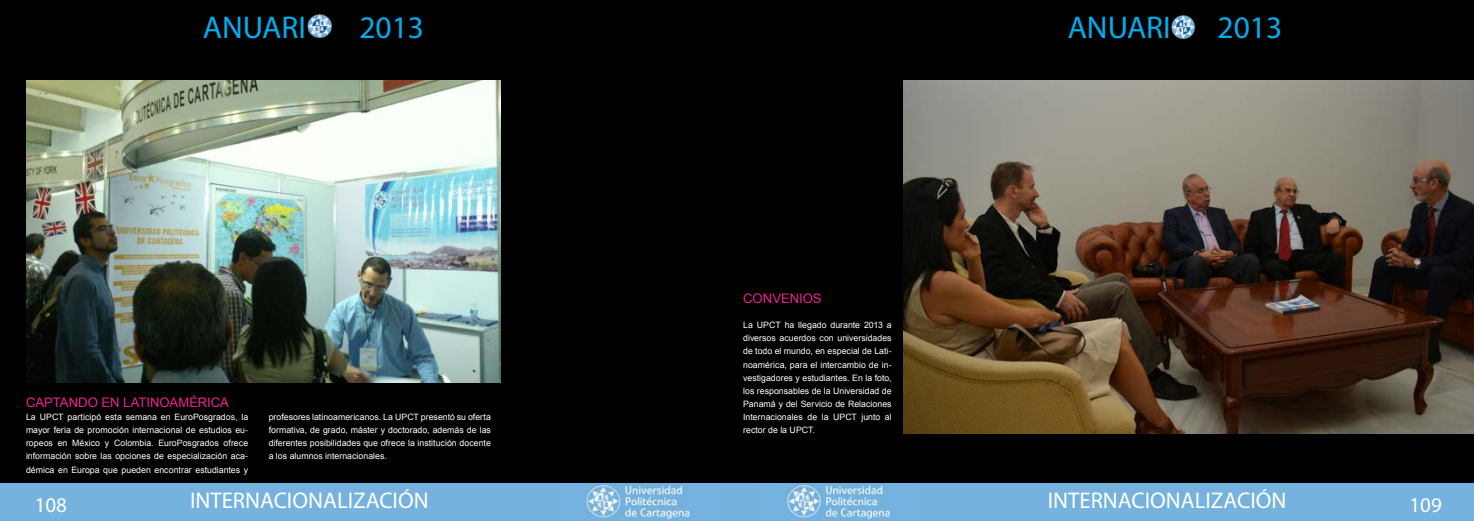
<style>
.page{position:relative;width:1474px;height:521px;background:#fff}
.page>*{position:absolute;margin:0;border:0;box-sizing:border-box;transform-origin:0 0}
.t1{font:31.5px "Myriad Pro";color:#00aeef}
.t2{font:22.75px "Myriad Pro";color:#fff}
.t3{font:21px "Myriad Pro";color:#fff}
.t4{font:13.12px "Arial";letter-spacing:-.005em;color:#ed2290}
.t5{font:8.75px/13.1px "Arial";color:#fff;text-align:justify}
</style>
<div class="page">
<div style="left:0;top:0;width:743px;height:497px;background:#000"></div>
<div style="left:733px;top:0;width:737px;height:496px;background:#000"></div>
<div style="left:0;top:484px;width:1473px;height:37px;background:#75b2de"></div>
<img style="left:585px;top:484px;width:105px;height:36px">
<img style="left:763px;top:483px;width:150px;height:36px">
<img style="left:26px;top:80px;width:475px;height:302px">
<img style="left:903px;top:80px;width:570px;height:353px">
<img style="left:307px;top:14px;width:26px;height:25px">
<img style="left:1171px;top:15px;width:25px;height:25px">
<h1 class="t1" style="left:203px;top:8px;width:105px">ANUARI</h1>
<h1 class="t1" style="left:359px;top:8px;width:66px">2013</h1>
<h1 class="t1" style="left:1067px;top:8px;width:105px">ANUARI</h1>
<h1 class="t1" style="left:1217px;top:8px;width:66px">2013</h1>
<h3 class="t4" style="left:26px;top:394px;width:204px">CAPTANDO EN LATINOAMÉRICA</h3>
<p class="t5" style="left:26px;top:410px;width:224px">La UPCT participó esta semana en EuroPosgrados, la mayor feria de promoción internacional de estudios eu&shy;ropeos en México y Colombia. EuroPosgrados ofrece información sobre las opciones de especialización aca&shy;démica en Europa que pueden encontrar estudiantes y</p>
<p class="t5" style="left:269px;top:410px;width:224px">profesores latinoamericanos. La UPCT presentó su oferta formativa, de grado, máster y doctorado, además de las diferentes posibilidades que ofrece la institución docente a los alumnos internacionales.</p>
<h3 class="t4" style="left:743px;top:290px;width:80px">CONVENIOS</h3>
<p class="t5" style="left:743px;top:319px;width:150px">La UPCT ha llegado durante 2013 a diversos acuerdos con universidades de todo el mundo, en especial de Lati&shy;noamérica, para el intercambio de in&shy;vestigadores y estudiantes. En la foto, los responsables de la Universidad de Panamá y del Servicio de Relaciones Internacionales de la UPCT junto al rector de la UPCT.</p>
<h3 class="t3" style="left:35px;top:492px;width:34px">108</h3>
<h2 class="t2" style="left:190px;top:486px;width:240px">INTERNACIONALIZACIÓN</h2>
<h2 class="t2" style="left:1047px;top:486px;width:240px">INTERNACIONALIZACIÓN</h2>
<h3 class="t3" style="left:1409px;top:492px;width:34px">109</h3>
</div>
